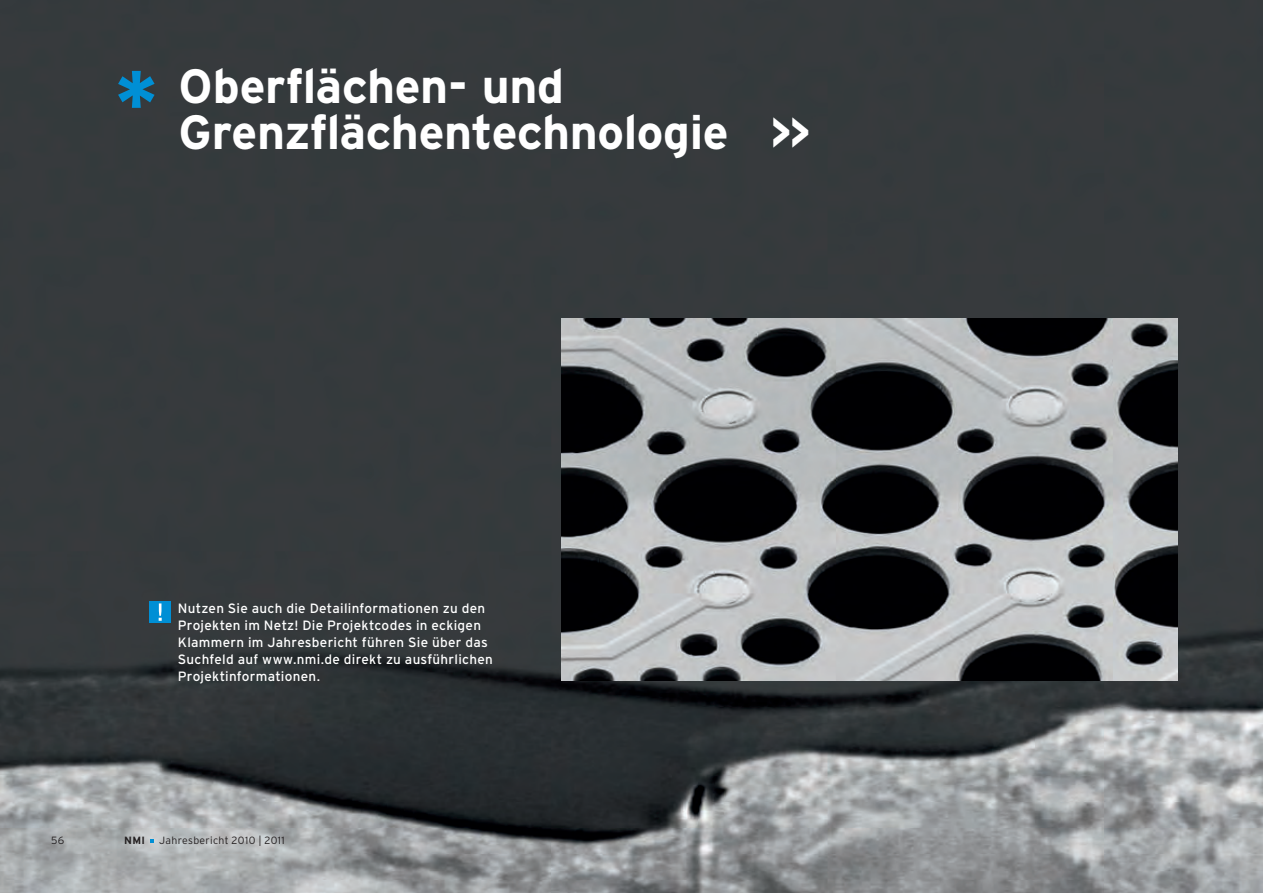
<style>
.page{position:relative;width:1263px;height:893px;background:#fff}
.page>*{position:absolute;margin:0;border:0;box-sizing:border-box;transform-origin:0 0}
.t1{font:700 48px/46.8px "Interstate SCW";letter-spacing:-.01em;color:#fff}
.t2{font:13.5px/17px "Interstate SCW";letter-spacing:.02em;color:#fff}
.t3{font:300 10.5px "Interstate SCW";letter-spacing:.03em;color:#231f20}
.t4{font:700 10.5px "Interstate SCW";color:#231f20}
</style>
<div class="page">
<img style="left:0;top:0;width:1263px;height:893px">
<svg style="left:118px;top:71px;width:37px;height:37px"></svg>
<img style="left:561px;top:319px;width:617px;height:361px">
<div style="left:150px;top:602px;width:21px;height:21px;background:#008fd5"></div>
<svg style="left:159px;top:603px;width:3px;height:18px"></svg>
<svg style="left:150px;top:839px;width:4px;height:3px"></svg>
<h1 class="t1" style="left:179px;top:62px;width:634px">Oberflächen- und<br>Grenzflächentechnologie &gt;&gt;</h1>
<p class="t3" style="left:51px;top:834px;width:15px">56</p>
<p class="t2" style="left:178px;top:599px;width:316px">N utzen Sie auch die Detailinformationen zu den Projekten im Netz! Die Projektcodes in eckigen Klammern im Jahresbericht führen Sie über das Suchfeld auf www.nmi.de direkt zu ausführlichen Projektinformationen.</p>
<p class="t4" style="left:124px;top:834px;width:22px">NMI</p>
<p class="t3" style="left:159px;top:834px;width:127px">Jahresbericht 2010 | 2011</p>
</div>
